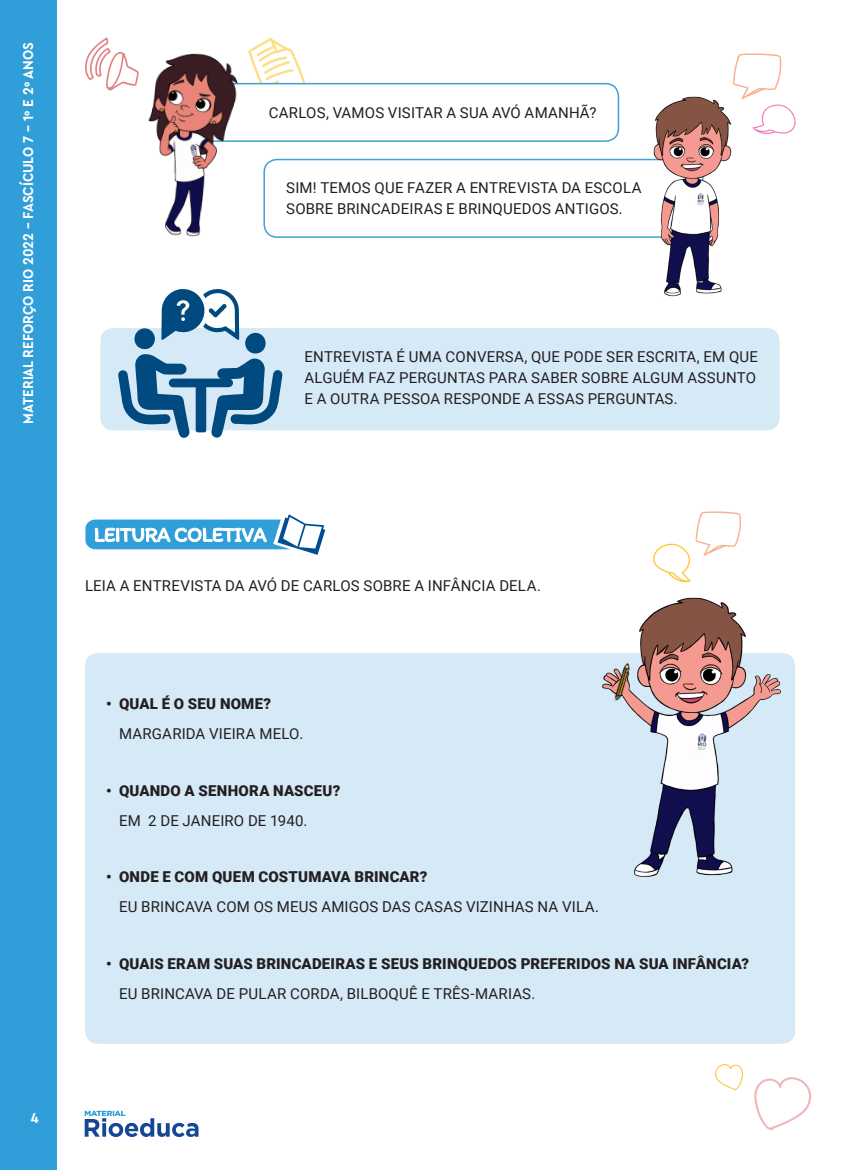
<style>
.page{position:relative;width:859px;height:1170px;background:#fff}
.page>*{position:absolute;margin:0;border:0;box-sizing:border-box;transform-origin:0 0}
.TextoBase{font:15px/21px "Roboto";letter-spacing:.01em;color:#231f20}
.t1{font:900 15px/30px "Roboto";letter-spacing:.015em;color:#231f20}
.t2{font:700 15px "Cera Compact Pro";color:#fff}
.s1{font-weight:900}
.s2{font-weight:400}
</style>
<div class="page">
<div style="left:0;top:0;width:56px;height:1169px;background:#309ed8"></div>
<svg style="left:85px;top:1110px;width:113px;height:26px"></svg>
<svg style="left:260px;top:38px;width:46px;height:45px"></svg>
<div style="left:85px;top:519px;width:226px;height:30px;background:#309ed8;border-radius:10px"></div>
<svg style="left:273px;top:514px;width:52px;height:41px"></svg>
<svg style="left:95px;top:527px;width:172px;height:23px"></svg>
<div style="left:179px;top:83px;width:440px;height:59px;border:2px solid #3f9fd8;border-radius:13px"></div>
<div style="left:263px;top:159px;width:440px;height:79px;border:2px solid #3f9fd8;border-radius:13px"></div>
<div style="left:100px;top:328px;width:680px;height:102px;background:#d6e9f7;border-radius:13px"></div>
<div style="left:85px;top:653px;width:710px;height:390px;background:#d6e9f7;border-radius:13px"></div>
<div style="left:245px;top:333px;width:21px;height:20px;background:#004a80;border-radius:50%"></div>
<div style="left:134px;top:328px;width:21px;height:21px;background:#004a80;border-radius:50%"></div>
<svg style="left:161px;top:289px;width:78px;height:51px"></svg>
<svg style="left:118px;top:354px;width:165px;height:84px"></svg>
<img style="left:148px;top:44px;width:121px;height:193px">
<img style="left:614px;top:90px;width:118px;height:207px">
<img style="left:626px;top:597px;width:169px;height:280px">
<img style="left:602px;top:660px;width:39px;height:42px">
<svg style="left:715px;top:1064px;width:28px;height:26px"></svg>
<svg style="left:754px;top:1077px;width:57px;height:53px"></svg>
<svg style="left:85px;top:38px;width:54px;height:53px"></svg>
<svg style="left:733px;top:53px;width:63px;height:81px"></svg>
<svg style="left:653px;top:511px;width:88px;height:71px"></svg>
<p class="t2" style="left:18px;top:423px;width:382px;rotate:-90deg">MATERIAL REFORÇO RIO 2022 - FASCÍCULO 7 - 1º E 2º ANOS</p>
<p class="TextoBase" style="left:269px;top:102px;width:329px">CARLOS, VAMOS VISITAR A SUA AVÓ AMANHÃ?</p>
<p class="TextoBase" style="left:286px;top:177px;width:357px">SIM! TEMOS QUE FAZER A ENTREVISTA DA ESCOLA<br>SOBRE BRINCADEIRAS E BRINQUEDOS ANTIGOS.</p>
<p class="TextoBase" style="left:304px;top:346px;width:455px">ENTREVISTA É UMA CONVERSA, QUE PODE SER ESCRITA, EM QUE<br>ALGUÉM FAZ PERGUNTAS PARA SABER SOBRE ALGUM ASSUNTO<br>E A OUTRA PESSOA RESPONDE A ESSAS PERGUNTAS.</p>
<p class="t2" style="left:31px;top:1107px;width:9px">4</p>
<p class="TextoBase" style="left:85px;top:574px;width:457px">LEIA A ENTREVISTA DA AVÓ DE CARLOS SOBRE A INFÂNCIA DELA.</p>
<p class="TextoBase" style="left:119px;top:688px;width:186px;line-height:30px;text-indent:-13px"><span class="s1">• QUAL É O SEU NOME?<br></span>MARGARIDA VIEIRA MELO.</p>
<p class="t1" style="left:119px;top:774px;width:223px;text-indent:-13px">• QUANDO A SENHORA NASCEU?<br><span class="s2">EM 2 DE JANEIRO DE 1940.</span></p>
<p class="TextoBase" style="left:119px;top:861px;width:481px;line-height:30px;text-indent:-13px"><span class="s1">• ONDE E COM QUEM COSTUMAVA BRINCAR?<br></span>EU BRINCAVA COM OS MEUS AMIGOS DAS CASAS VIZINHAS NA VILA.</p>
<p class="t1" style="left:119px;top:947px;width:631px;text-indent:-13px">• QUAIS ERAM SUAS BRINCADEIRAS E SEUS BRINQUEDOS PREFERIDOS NA SUA INFÂNCIA?<br><span class="s2">EU BRINCAVA DE PULAR CORDA, BILBOQUÊ E TRÊS-MARIAS.</span></p>
</div>
